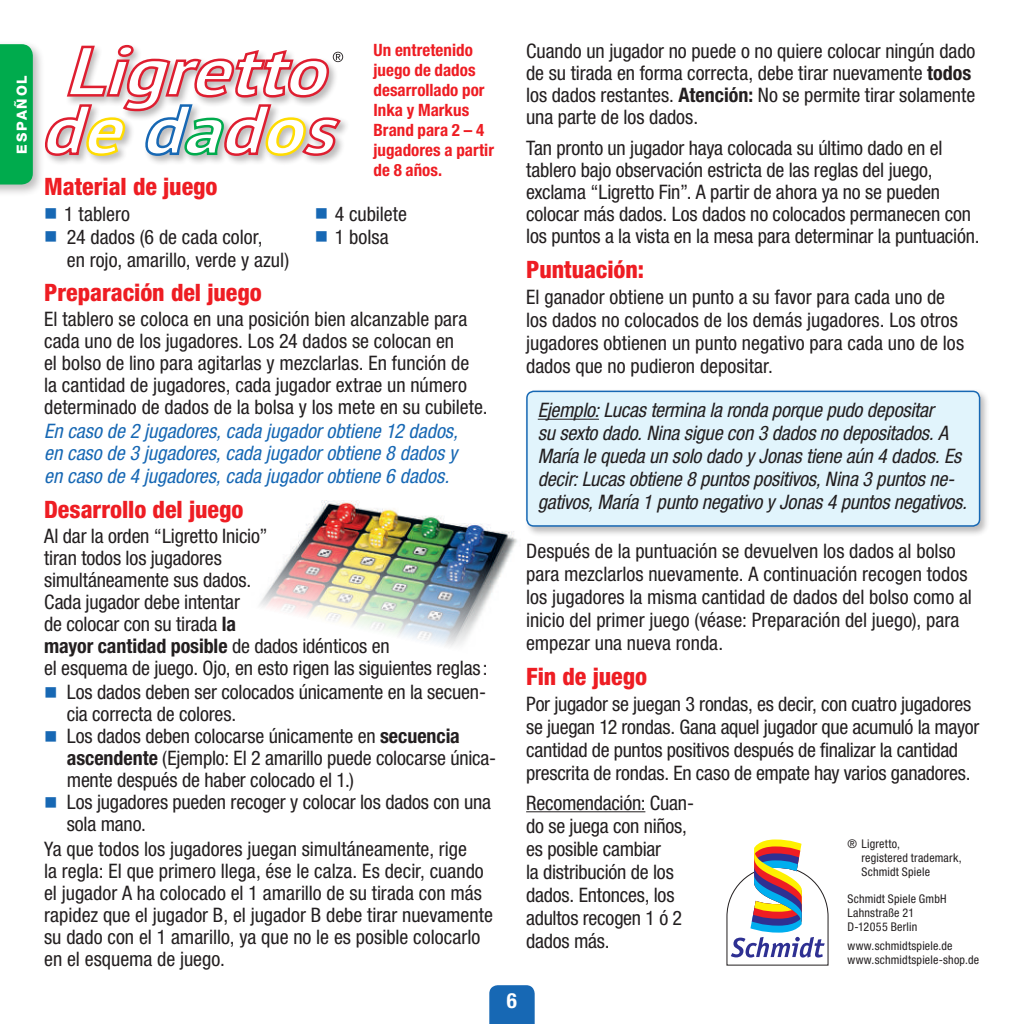
<style>
.page{position:relative;width:1024px;height:1024px;background:#fff}
.page>*{position:absolute;margin:0;border:0;box-sizing:border-box;transform-origin:0 0}
.t1{font:800 condensed 24px "Helvetica Neue LT Std";color:#ee1d23}
.t2{font:700 condensed 21px "Helvetica Neue LT Std";color:#fff}
.t3{font:condensed 20px/22px "Helvetica Neue LT Std";letter-spacing:-.005em;color:#231f20}
.t4{font:italic condensed 20px/23px "Helvetica Neue LT Std";letter-spacing:-.01em;color:#231f20}
.t5{font:italic condensed 20px/22.4px "Helvetica Neue LT Std";color:#1768b4;text-align:justify}
.t6{font:700 condensed 17px/20px "Helvetica Neue LT Std";color:#ee1d23}
.t7{font:800 14px "Helvetica Neue LT Std";letter-spacing:.125em;color:#fff}
.t8{font:condensed 12px/14px "Helvetica Neue LT Std";letter-spacing:.02em;color:#231f20}
.s1{color:#1768b4}
.s2{font-weight:700}
</style>
<div class="page">
<svg style="left:489px;top:985px;width:46px;height:39px;background:#1f6db6"></svg>
<div style="left:524px;top:388px;width:466px;height:149px;background:#231f20;opacity:.3"></div>
<div style="left:527px;top:391px;width:452px;height:135px;background:#e1f4fc;border-radius:7px"></div>
<div style="left:526px;top:391px;width:454px;height:136px;border:2px solid #1768b4;border-radius:7px"></div>
<hr style="left:538px;top:419px;width:61px;height:1px;background:#231f20">
<img style="left:259px;top:501px;width:258px;height:146px">
<div style="left:0;top:40px;width:45px;height:157px;background:#231f20;opacity:.3"></div>
<div style="left:0;top:44px;width:33px;height:140px;background:#00ab4d"></div>
<hr style="left:526px;top:811px;width:119px;height:1px;background:#231f20">
<svg style="left:726px;top:839px;width:103px;height:127px"></svg>
<div style="left:43px;top:102px;width:59px;height:64px;background:#231f20;opacity:.3"></div>
<div style="left:85px;top:115px;width:50px;height:50px;background:#231f20;opacity:.3"></div>
<div style="left:144px;top:102px;width:58px;height:64px;background:#231f20;opacity:.3"></div>
<div style="left:183px;top:115px;width:51px;height:50px;background:#231f20;opacity:.3"></div>
<div style="left:223px;top:102px;width:58px;height:64px;background:#231f20;opacity:.3"></div>
<div style="left:264px;top:115px;width:52px;height:50px;background:#231f20;opacity:.3"></div>
<div style="left:300px;top:115px;width:50px;height:50px;background:#231f20;opacity:.3"></div>
<svg style="left:43px;top:43px;width:300px;height:114px"></svg>
<p class="t7" style="left:13px;top:153px;width:80px;rotate:-90deg">ESPAÑOL</p>
<p class="t1" style="left:44px;top:171px;width:175px">Material de juego</p>
<p class="t3" style="left:44px;top:202px;width:87px"><span class="s1">■</span> 1 tablero</p>
<p class="t3" style="left:67px;top:225px;width:224px;line-height:23px;text-indent:-23px"><span class="s1">■</span> 24 dados (6 de cada color,<br>en rojo, amarillo, verde y azul)</p>
<p class="t6" style="left:373px;top:40px;width:122px">Un entretenido juego de dados desarrollado por<br>Inka y Markus<br>Brand para 2 – 4 jugadores a partir de 8 años.</p>
<p class="t3" style="left:315px;top:202px;width:94px"><span class="s1">■</span> 4 cubilete</p>
<p class="t3" style="left:315px;top:225px;width:75px"><span class="s1">■</span> 1 bolsa</p>
<p class="t1" style="left:44px;top:277px;width:219px">Preparación del juego</p>
<p class="t3" style="left:44px;top:307px;width:445px">El tablero se coloca en una posición bien alcanzable para cada uno de los jugadores. Los 24 dados se colocan en<br>el bolso de lino para agitarlas y mezclarlas. En función de<br>la cantidad de jugadores, cada jugador extrae un número determinado de dados de la bolsa y los mete en su cubilete.</p>
<p class="t5" style="left:44px;top:420px;width:415px">En caso de 2 jugadores, cada jugador obtiene 12 dados, en caso de 3 jugadores, cada jugador obtiene 8 dados y en caso de 4 jugadores, cada jugador obtiene 6 dados.</p>
<p class="t1" style="left:44px;top:495px;width:201px">Desarrollo del juego</p>
<p class="t3" style="left:44px;top:525px;width:445px">Al dar la orden “Ligretto Inicio”<br>tiran todos los jugadores<br>simultáneamente sus dados.<br>Cada jugador debe intentar<br>de colocar con su tirada <span class="s2">la<br>mayor cantidad posible</span> de dados idénticos en<br>el esquema de juego. Ojo, en esto rigen las siguientes reglas :</p>
<p class="t3" style="left:67px;top:681px;width:421px;text-indent:-23px"><span class="s1">■</span> Los dados deben ser colocados únicamente en la secuen&shy;cia correcta de colores.</p>
<p class="t3" style="left:67px;top:725px;width:431px;text-indent:-23px"><span class="s1">■</span> Los dados deben colocarse únicamente en <span class="s2">secuencia ascendente</span> (Ejemplo: El 2 amarillo puede colocarse única&shy;mente después de haber colocado el 1.)</p>
<p class="t3" style="left:67px;top:791px;width:426px;text-indent:-23px"><span class="s1">■</span> Los jugadores pueden recoger y colocar los dados con una sola mano.</p>
<p class="t3" style="left:44px;top:837px;width:450px">Ya que todos los jugadores juegan simultáneamente, rige<br>la regla: El que primero llega, ése le calza. Es decir, cuando el jugador A ha colocado el 1 amarillo de su tirada con más rapidez que el jugador B, el jugador B debe tirar nuevamente su dado con el 1 amarillo, ya que no le es posible colocarlo en el esquema de juego.</p>
<p class="t3" style="left:526px;top:40px;width:451px">Cuando un jugador no puede o no quiere colocar ningún dado de su tirada en forma correcta, debe tirar nuevamente <span class="s2">todos </span>los dados restantes. <span class="s2">Atención:</span> No se permite tirar solamente una parte de los dados.</p>
<p class="t3" style="left:526px;top:137px;width:455px">Tan pronto un jugador haya colocada su último dado en el tablero bajo observación estricta de las reglas del juego, exclama “Ligretto Fin”. A partir de ahora ya no se pueden colocar más dados. Los dados no colocados permanecen con los puntos a la vista en la mesa para determinar la puntuación.</p>
<p class="t1" style="left:526px;top:255px;width:119px">Puntuación:</p>
<p class="t3" style="left:526px;top:285px;width:439px;line-height:23px">El ganador obtiene un punto a su favor para cada uno de los dados no colocados de los demás jugadores. Los otros jugadores obtienen un punto negativo para cada uno de los dados que no pudieron depositar.</p>
<p class="t4" style="left:538px;top:399px;width:431px">Ejemplo: Lucas termina la ronda porque pudo depositar<br>su sexto dado. Nina sigue con 3 dados no depositados. A María le queda un solo dado y Jonas tiene aún 4 dados. Es decir: Lucas obtiene 8 puntos positivos, Nina 3 puntos ne&shy;gativos, María 1 punto negativo y Jonas 4 puntos negativos.</p>
<p class="t3" style="left:526px;top:539px;width:447px;line-height:23px">Después de la puntuación se devuelven los dados al bolso para mezclarlos nuevamente. A continuación recogen todos los jugadores la misma cantidad de dados del bolso como al inicio del primer juego (véase: Preparación del juego), para empezar una nueva ronda.</p>
<p class="t1" style="left:526px;top:661px;width:122px">Fin de juego</p>
<p class="t3" style="left:526px;top:692px;width:455px;line-height:23px">Por jugador se juegan 3 rondas, es decir, con cuatro jugadores se juegan 12 rondas. Gana aquel jugador que acumuló la mayor cantidad de puntos positivos después de finalizar la cantidad prescrita de rondas. En caso de empate hay varios ganadores.</p>
<p class="t3" style="left:526px;top:791px;width:169px;line-height:23px">Recomendación: Cuan&shy;do se juega con niños, es posible cambiar<br>la distribución de los dados. Entonces, los adultos recogen 1 ó 2 dados más.</p>
<p class="t8" style="left:861px;top:837px;width:102px;text-indent:-14px">® Ligretto,<br>registered trademark,<br>Schmidt Spiele</p>
<p class="t8" style="left:847px;top:891px;width:101px">Schmidt Spiele GmbH<br>Lahnstraße 21<br>D-12055 Berlin</p>
<p class="t8" style="left:847px;top:939px;width:133px">www.schmidtspiele.de www.schmidtspiele-shop.de</p>
<p class="t2" style="left:507px;top:987px;width:12px">6</p>
</div>
